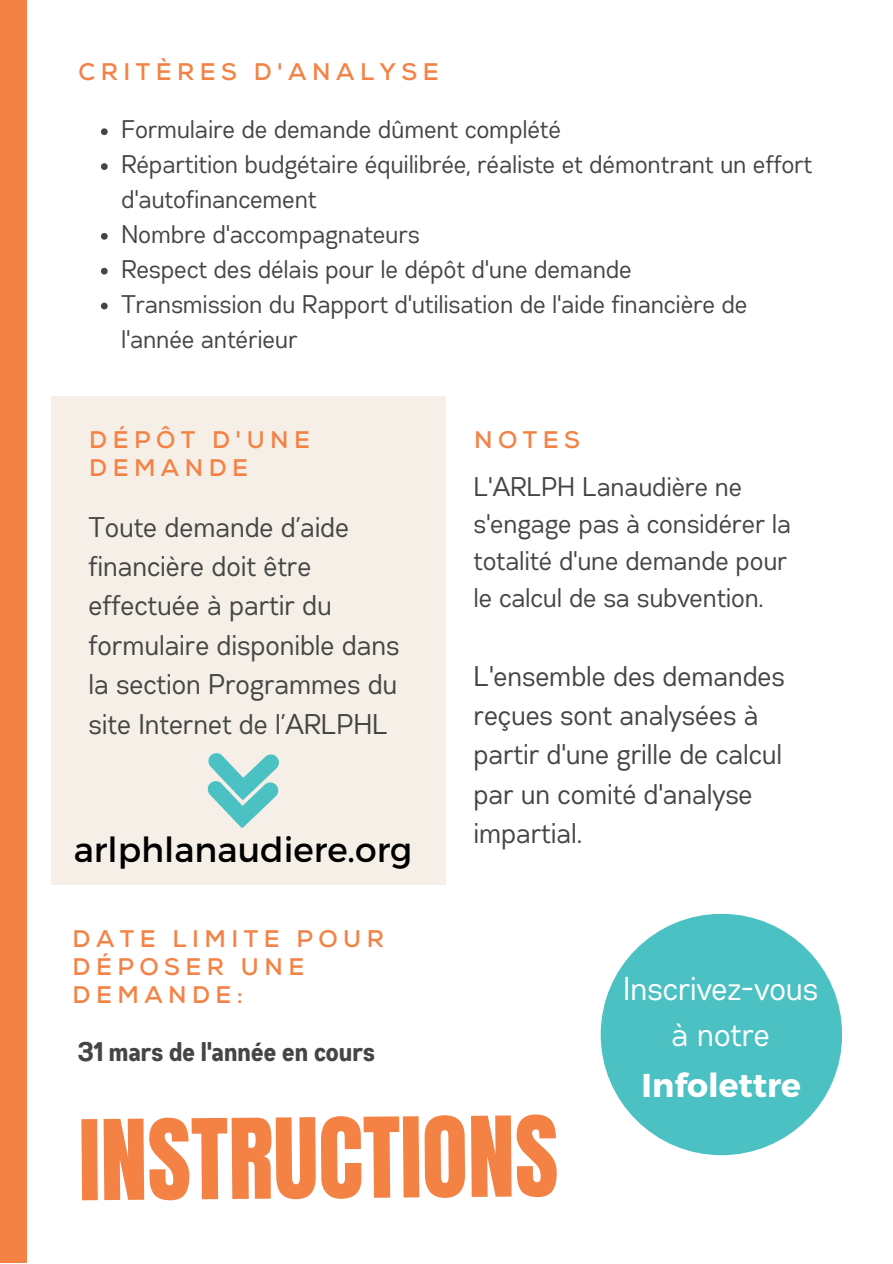
<style>
.page{position:relative;width:893px;height:1264px;background:#fff}
.page>*{position:absolute;margin:0;border:0;box-sizing:border-box;transform-origin:0 0}
.t1{font:94.35px "Anton";color:#f48245}
.t2{font:34.5px "Montserrat";color:#000}
.t3{font:33px/46px "Gabriel Sans Cond";color:#fff;text-align:center}
.t4{font:700 33px "Montserrat";color:#fff}
.t5{font:28.5px/39.3px "Gabriel Sans Cond";color:#444645}
.t6{font:27px/37px "Gabriel Sans Cond";color:#444645}
.t7{font:700 27px "Gabriel Sans Cond";color:#444645}
.t8{font:25.5px/34.8px "Gabriel Sans Cond";color:#444645}
.t9{font:700 24px/28px "Nexa";letter-spacing:.225em;color:#f48245}
</style>
<div class="page">
<div style="left:0;top:0;width:26px;height:1262px;background:#f48245"></div>
<div style="left:600px;top:913px;width:242px;height:242px;background:#4bc1c3;border-radius:50%"></div>
<div style="left:51px;top:396px;width:395px;height:488px;background:#f6efe7"></div>
<svg style="left:207px;top:753px;width:72px;height:75px"></svg>
<svg style="left:101px;top:128px;width:7px;height:7px"></svg>
<svg style="left:101px;top:163px;width:7px;height:7px"></svg>
<svg style="left:101px;top:233px;width:7px;height:7px"></svg>
<svg style="left:101px;top:268px;width:7px;height:6px"></svg>
<svg style="left:101px;top:303px;width:7px;height:6px"></svg>
<p class="t9" style="left:78px;top:58px;width:361px">CRITÈRES D'ANALYSE</p>
<p class="t8" style="left:122px;top:114px;width:692px">Formulaire de demande dûment complété<br>Répartition budgétaire équilibrée, réaliste et démontrant un effort d'autofinancement<br>Nombre d'accompagnateurs<br>Respect des délais pour le dépôt d'une demande<br>Transmission du Rapport d'utilisation de l'aide financière de l'année antérieur</p>
<p class="t9" style="left:89px;top:426px;width:222px">DÉPÔT D'UNE<br>DEMANDE</p>
<p class="t5" style="left:89px;top:509px;width:312px">Toute demande d’aide financière doit être effectuée à partir du formulaire disponible dans la section Programmes du site Internet de l’ARLPHL</p>
<h2 class="t2" style="left:74px;top:827px;width:340px">arlphlanaudiere.org</h2>
<p class="t9" style="left:73px;top:925px;width:313px">DATE LIMITE POUR<br>DÉPOSER UNE<br>DEMANDE:</p>
<p class="t7" style="left:78px;top:1039px;width:298px">31 mars de l'année en cours</p>
<p class="t9" style="left:474px;top:426px;width:107px">NOTES</p>
<p class="t6" style="left:474px;top:469px;width:319px">L'ARLPH Lanaudière ne s'engage pas à considérer la totalité d'une demande pour le calcul de sa subvention.</p>
<p class="t5" style="left:474px;top:657px;width:313px">L'ensemble des demandes reçues sont analysées à partir d'une grille de calcul par un comité d'analyse impartial.</p>
<p class="t3" style="left:624px;top:967px;width:196px">Inscrivez-vous à notre</p>
<p class="t4" style="left:641px;top:1063px;width:161px">Infolettre</p>
<h1 class="t1" style="left:79px;top:1090px;width:482px">INSTRUCTIONS</h1>
</div>
